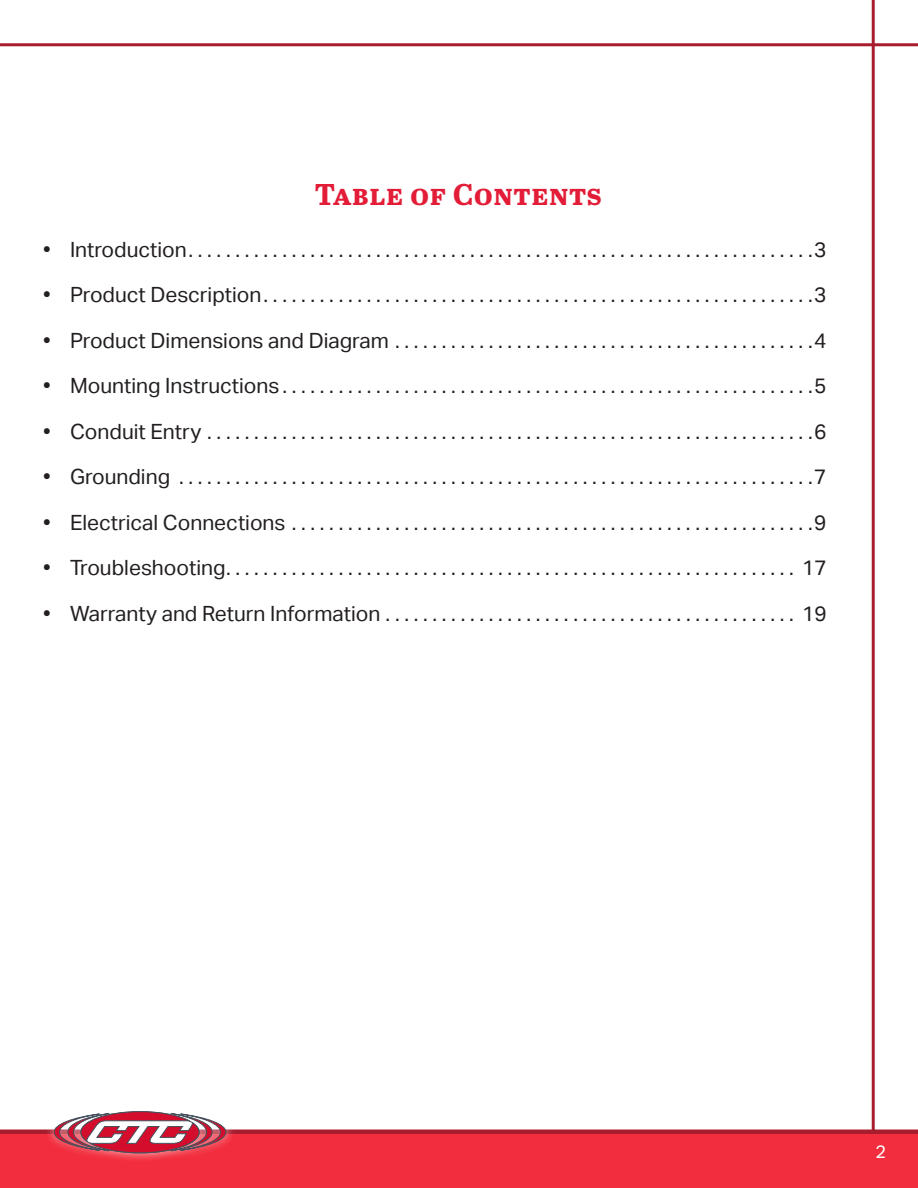
<style>
.page{position:relative;width:918px;height:1188px;background:#fff}
.page>*{position:absolute;margin:0;border:0;box-sizing:border-box;transform-origin:0 0}
.t1{font:700 30px "Abril Text";letter-spacing:.02em;color:#e31c37}
.t2{font:21px "Aktiv Grotesk";color:#231f20}
.t3{font:18px "Aktiv Grotesk";color:#fff}
</style>
<div class="page">
<hr style="left:872px;top:0;width:3px;height:1188px;background:#a81d2e">
<div style="left:0;top:1134px;width:918px;height:54px;background:#f22d3d"></div>
<hr style="left:0;top:1130px;width:918px;height:4px;background:#a81d2e">
<hr style="left:0;top:43px;width:918px;height:3px;background:#a81d2e">
<div style="left:45px;top:1102px;width:190px;height:61px;background:#fff;opacity:.75"></div>
<svg style="left:54px;top:1112px;width:172px;height:41px"></svg>
<p class="t1" style="left:315px;top:173px;width:289px">Table of Contents</p>
<p class="t2" style="left:43px;top:237px;width:785px">• Introduction . . . . . . . . . . . . . . . . . . . . . . . . . . . . . . . . . . . . . . . . . . . . . . . . . . . . . . . . . . . . . . . . . . 3</p>
<p class="t2" style="left:43px;top:283px;width:785px">• Product Description . . . . . . . . . . . . . . . . . . . . . . . . . . . . . . . . . . . . . . . . . . . . . . . . . . . . . . . . . . 3</p>
<p class="t2" style="left:43px;top:328px;width:785px">• Product Dimensions and Diagram . . . . . . . . . . . . . . . . . . . . . . . . . . . . . . . . . . . . . . . . . . . . 4</p>
<p class="t2" style="left:43px;top:374px;width:785px">• Mounting Instructions . . . . . . . . . . . . . . . . . . . . . . . . . . . . . . . . . . . . . . . . . . . . . . . . . . . . . . . . 5</p>
<p class="t2" style="left:43px;top:419px;width:785px">• Conduit Entry . . . . . . . . . . . . . . . . . . . . . . . . . . . . . . . . . . . . . . . . . . . . . . . . . . . . . . . . . . . . . . . . 6</p>
<p class="t2" style="left:43px;top:465px;width:785px">• Grounding . . . . . . . . . . . . . . . . . . . . . . . . . . . . . . . . . . . . . . . . . . . . . . . . . . . . . . . . . . . . . . . . . . . 7</p>
<p class="t2" style="left:43px;top:510px;width:785px">• Electrical Connections . . . . . . . . . . . . . . . . . . . . . . . . . . . . . . . . . . . . . . . . . . . . . . . . . . . . . . . 9</p>
<p class="t2" style="left:43px;top:556px;width:785px">• Troubleshooting . . . . . . . . . . . . . . . . . . . . . . . . . . . . . . . . . . . . . . . . . . . . . . . . . . . . . . . . . . . . . 17</p>
<p class="t2" style="left:43px;top:601px;width:785px">• Warranty and Return Information . . . . . . . . . . . . . . . . . . . . . . . . . . . . . . . . . . . . . . . . . . . . 19</p>
<p class="t3" style="left:875px;top:1142px;width:12px">2</p>
</div>
